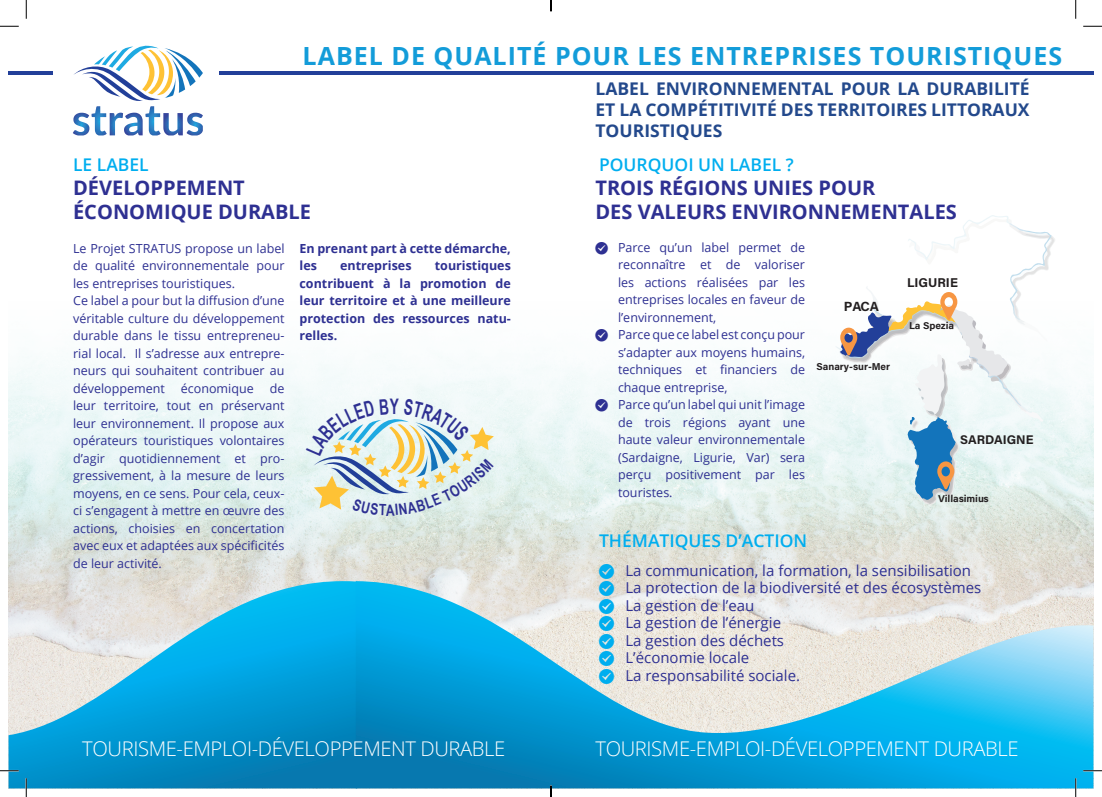
<style>
.page{position:relative;width:1102px;height:797px;background:#fff}
.page>*{position:absolute;margin:0;border:0;box-sizing:border-box;transform-origin:0 0}
.t1{font:700 25px "Open Sans";letter-spacing:.04em;color:#139cd9}
.t2{font:700 21.38px "Arial Narrow";color:#2e3092;scale:.77 1}
.t3{font:300 20.25px "Open Sans";letter-spacing:-.02em;color:#fff}
.t4{font:700 20px/24px "Open Sans";color:#2e3092}
.t5{font:700 17.5px/21px "Open Sans";color:#23498c;text-align:justify}
.t6{font:600 17.5px "Open Sans";color:#00aeef}
.t7{font:15px/17.5px "Open Sans";color:#2e3092}
.t8{font:700 13.25px "Acumin Pro";color:#231f20}
.t9{font:700 12.75px "Acumin Pro";color:#231f20}
.t10{font:700 12.62px "Acumin Pro";color:#231f20}
.t11{font:12.5px/17.5px "Open Sans";color:#2e3092}
.t12{font:700 12.5px/17.5px "Open Sans";color:#2e3092}
.t13{font:700 10px "Acumin Pro";color:#231f20}
</style>
<div class="page">
<img style="left:9px;top:360px;width:1084px;height:221px">
<svg style="left:9px;top:581px;width:347px;height:207px;background:#49b0d7"></svg>
<svg style="left:356px;top:581px;width:737px;height:207px;background:#6abfdd"></svg>
<svg style="left:73px;top:45px;width:130px;height:90px"></svg>
<hr style="left:219px;top:72px;width:874px;height:3px;background:#223f99">
<hr style="left:9px;top:72px;width:44px;height:3px;background:#223f99">
<svg style="left:835px;top:215px;width:221px;height:291px"></svg>
<svg style="left:0;top:25px;width:19px;height:2px"></svg>
<svg style="left:1083px;top:25px;width:18px;height:2px"></svg>
<svg style="left:0;top:770px;width:19px;height:1px"></svg>
<svg style="left:1083px;top:770px;width:18px;height:1px"></svg>
<svg style="left:25px;top:0;width:2px;height:19px"></svg>
<svg style="left:25px;top:778px;width:2px;height:19px"></svg>
<svg style="left:1075px;top:0;width:1px;height:19px"></svg>
<svg style="left:1074px;top:778px;width:2px;height:19px"></svg>
<svg style="left:550px;top:785px;width:1px;height:12px"></svg>
<svg style="left:595px;top:399px;width:13px;height:13px"></svg>
<svg style="left:599px;top:563px;width:15px;height:120px;background:#e9e4db"></svg>
<svg style="left:306px;top:398px;width:188px;height:118px"></svg>
<h1 class="t1" style="left:302px;top:38px;width:761px">LABEL DE QUALITÉ POUR LES ENTREPRISES TOURISTIQUES</h1>
<h3 class="t5" style="left:595px;top:78px;width:435px">LABEL ENVIRONNEMENTAL POUR LA DURABILITÉ ET LA COMPÉTITIVITÉ DES TERRITOIRES LITTORAUX TOURISTIQUES</h3>
<h3 class="t6" style="left:73px;top:153px;width:77px">LE LABEL</h3>
<h3 class="t6" style="left:599px;top:153px;width:196px">POURQUOI UN LABEL ?</h3>
<h3 class="t4" style="left:595px;top:175px;width:363px">TROIS RÉGIONS UNIES POUR<br>DES VALEURS ENVIRONNEMENTALES</h3>
<h3 class="t4" style="left:73px;top:175px;width:239px">DÉVELOPPEMENT<br>ÉCONOMIQUE DURABLE</h3>
<p class="t11" style="left:73px;top:239px;width:213px">Le Projet STRATUS propose un label de qualité environnementale pour les entreprises touristiques.<br>Ce label a pour but la diffusion d’une véritable culture du développement durable dans le tissu entrepreneu&shy;rial local. Il s’adresse aux entrepre&shy;neurs qui souhaitent contribuer au développement</p>
<p class="t11" style="left:618px;top:238px;width:188px">Parce qu’un label permet de reconnaître et de valoriser les actions réalisées par les entreprises locales en faveur de l’environnement,<br>Parce que ce label est conçu pour s’adapter aux moyens humains, techniques et financiers de chaque entreprise,<br>Parce qu’un label qui unit l’image de trois régions ayant une haute valeur environnementale (Sardaigne, Ligurie, Var) sera perçu positivement par les touristes.</p>
<p class="t12" style="left:299px;top:239px;width:213px">En prenant part à cette démarche, les</p>
<p class="t12" style="left:299px;top:256px;width:213px;text-align:justify;text-indent:135px">touristiques contribuent à la promotion de leur territoire et à une meilleure protection des ressources natu&shy;relles.</p>
<p class="t12" style="left:340px;top:256px;width:73px">entreprises</p>
<p class="t9" style="left:907px;top:274px;width:52px">LIGURIE</p>
<p class="t8" style="left:843px;top:297px;width:37px">PACA</p>
<p class="t13" style="left:909px;top:318px;width:46px;rotate:1deg">La Spezia</p>
<p class="t13" style="left:816px;top:360px;width:75px">Sanary-sur-Mer</p>
<p class="t11" style="left:181px;top:379px;width:74px">économique</p>
<p class="t11" style="left:73px;top:379px;width:213px;text-align:justify;text-indent:197px">de leur territoire, tout en préservant leur environnement. Il propose aux opérateurs touristiques volontaires d’agir quotidiennement et pro&shy;gressivement, à la mesure de leurs moyens, en ce sens. Pour cela, ceux&shy;ci s’engagent à mettre en œuvre des actions, choisies en concertation avec eux et adaptées aux spécificités de leur activité.</p>
<h2 class="t2" style="left:390px;top:390px;width:13px">Y</h2>
<p class="t10" style="left:959px;top:430px;width:75px">SARDAIGNE</p>
<p class="t13" style="left:938px;top:491px;width:52px;rotate:1deg">Villasimius</p>
<h3 class="t6" style="left:599px;top:529px;width:210px">THÉMATIQUES D’ACTION</h3>
<p class="t7" style="left:625px;top:561px;width:357px">La communication, la formation, la sensibilisation<br>La protection de la biodiversité et des écosystèmes<br>La gestion de l’eau<br>La gestion de l’énergie<br>La gestion des déchets<br>L’économie locale<br>La responsabilité sociale.</p>
<h3 class="t3" style="left:82px;top:734px;width:424px">TOURISME-EMPLOI-DÉVELOPPEMENT DURABLE</h3>
<h3 class="t3" style="left:595px;top:734px;width:424px">TOURISME-EMPLOI-DÉVELOPPEMENT DURABLE</h3>
</div>
